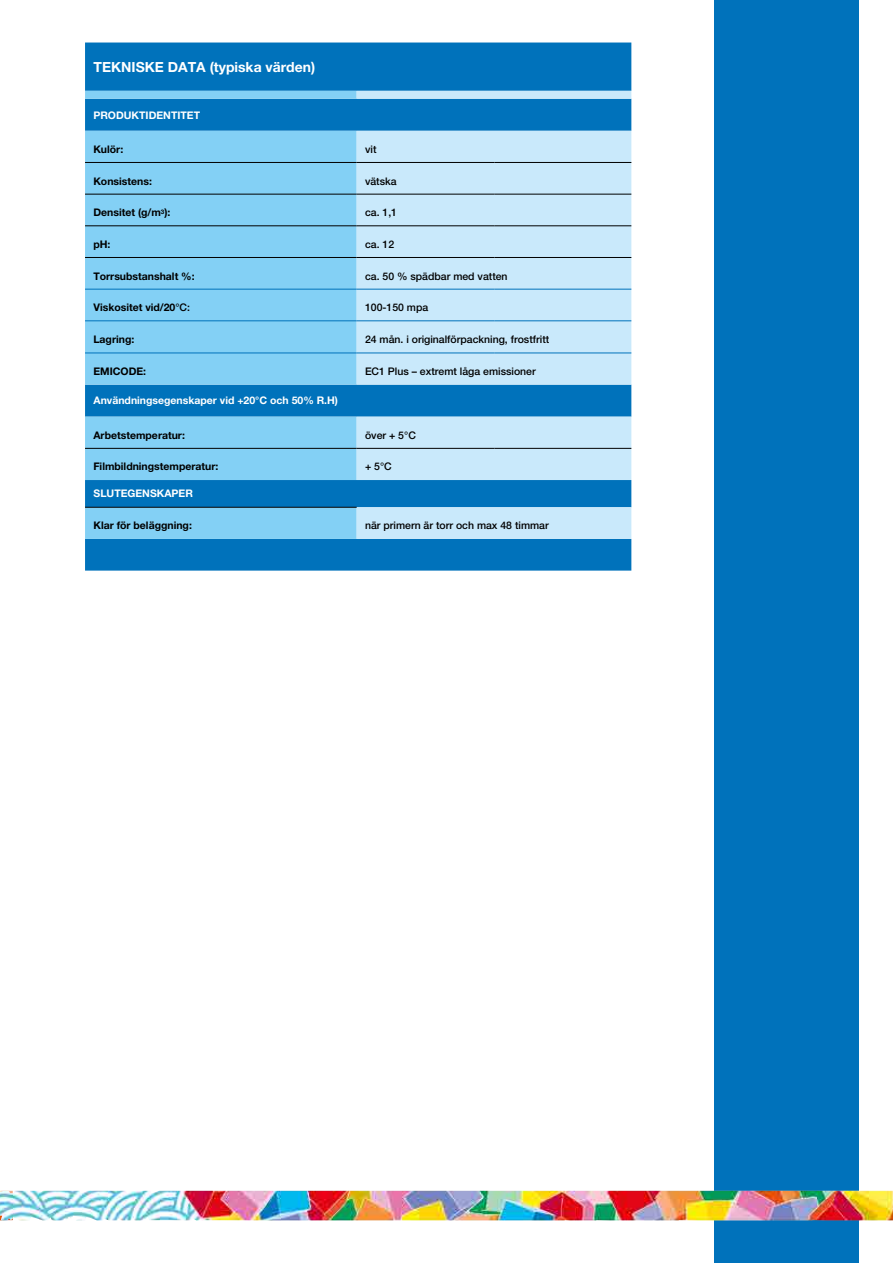
<style>
.page{position:relative;width:893px;height:1263px;background:#fff}
.page>*{position:absolute;margin:0;border:0;box-sizing:border-box;transform-origin:0 0}
.t1{font:700 13.95px "Helvetica Neue LTW1 G";color:#fff}
.t2{font:500 10.5px "Helvetica Neue LTW1 G";color:#000}
.t3{font:700 10.5px "Helvetica Neue LTW1 G";color:#000}
.t4{font:700 10.5px "Helvetica Neue LTW1 G";color:#fff}
.s1{font-weight:500}
</style>
<div class="page">
<div style="left:714px;top:0;width:145px;height:1263px;background:#0072bb"></div>
<img style="left:0;top:1191px;width:893px;height:29px">
<div style="left:85px;top:43px;width:546px;height:528px;background:#0072bb"></div>
<svg style="left:85px;top:91px;width:272px;height:448px;background:#67bce8"></svg>
<svg style="left:357px;top:91px;width:274px;height:448px;background:#9ecfed"></svg>
<hr style="left:85px;top:194px;width:272px;height:1px;background:#000">
<hr style="left:357px;top:194px;width:138px;height:1px;background:#000">
<hr style="left:495px;top:194px;width:136px;height:1px;background:#000">
<hr style="left:85px;top:162px;width:272px;height:1px;background:#000">
<hr style="left:85px;top:225px;width:272px;height:1px;background:#000">
<hr style="left:85px;top:257px;width:272px;height:1px;background:#000">
<hr style="left:357px;top:162px;width:138px;height:1px;background:#000">
<hr style="left:495px;top:162px;width:136px;height:1px;background:#000">
<hr style="left:357px;top:225px;width:138px;height:1px;background:#000">
<hr style="left:495px;top:225px;width:136px;height:1px;background:#000">
<hr style="left:357px;top:257px;width:138px;height:1px;background:#000">
<hr style="left:495px;top:257px;width:136px;height:1px;background:#000">
<hr style="left:85px;top:289px;width:272px;height:1px;background:#0072bb">
<hr style="left:357px;top:289px;width:138px;height:1px;background:#0072bb">
<hr style="left:495px;top:289px;width:136px;height:1px;background:#0072bb">
<hr style="left:85px;top:320px;width:272px;height:1px;background:#0072bb">
<hr style="left:357px;top:320px;width:138px;height:1px;background:#0072bb">
<hr style="left:495px;top:320px;width:136px;height:1px;background:#0072bb">
<hr style="left:85px;top:353px;width:272px;height:1px;background:#0072bb">
<hr style="left:357px;top:353px;width:138px;height:1px;background:#0072bb">
<hr style="left:495px;top:353px;width:136px;height:1px;background:#0072bb">
<hr style="left:85px;top:507px;width:272px;height:1px;background:#000">
<hr style="left:357px;top:448px;width:138px;height:1px;background:#000">
<hr style="left:495px;top:448px;width:136px;height:1px;background:#000">
<hr style="left:85px;top:448px;width:272px;height:1px;background:#000">
<h1 class="t1" style="left:94px;top:58px;width:223px">TEKNISKE DATA (typiska värden)</h1>
<p class="t4" style="left:93px;top:108px;width:108px">PRODUKTIDENTITET</p>
<p class="t3" style="left:93px;top:143px;width:31px">Kulör:</p>
<p class="t2" style="left:365px;top:143px;width:13px">vit</p>
<p class="t3" style="left:93px;top:174px;width:60px">Konsistens:</p>
<p class="t2" style="left:365px;top:175px;width:33px">vätska</p>
<p class="t3" style="left:93px;top:206px;width:78px">Densitet (g/m<sup>3</sup>):</p>
<p class="t2" style="left:365px;top:206px;width:34px">ca. 1,1</p>
<p class="t3" style="left:93px;top:238px;width:19px">pH:</p>
<p class="t2" style="left:365px;top:238px;width:31px">ca. 12</p>
<p class="t3" style="left:93px;top:269px;width:103px">Torrsubstanshalt %:</p>
<p class="t2" style="left:365px;top:270px;width:144px">ca. 50 % spädbar med vatten</p>
<p class="t3" style="left:93px;top:301px;width:98px">Viskositet vid/20<span class="s1">°C:</span></p>
<p class="t2" style="left:365px;top:301px;width:65px">100-150 mpa</p>
<p class="t3" style="left:93px;top:333px;width:42px">Lagring:</p>
<p class="t2" style="left:365px;top:333px;width:186px">24 mån. i originalförpackning, frostfritt</p>
<p class="t3" style="left:93px;top:365px;width:54px">EMICODE:</p>
<p class="t2" style="left:365px;top:365px;width:172px">EC1 Plus – extremt låga emissioner</p>
<p class="t4" style="left:94px;top:394px;width:246px">Användningsegenskaper vid +20°C och 50% R.H)</p>
<p class="t3" style="left:93px;top:429px;width:93px">Arbetstemperatur:</p>
<p class="t2" style="left:365px;top:429px;width:52px">över + 5°C</p>
<p class="t3" style="left:93px;top:460px;width:127px">Filmbildningstemperatur:</p>
<p class="t2" style="left:365px;top:460px;width:28px">+ 5°C</p>
<p class="t4" style="left:94px;top:487px;width:101px">SLUTEGENSKAPER</p>
<p class="t3" style="left:93px;top:519px;width:100px">Klar för beläggning:</p>
<p class="t2" style="left:365px;top:519px;width:185px">när primern är torr och max 48 timmar</p>
</div>
